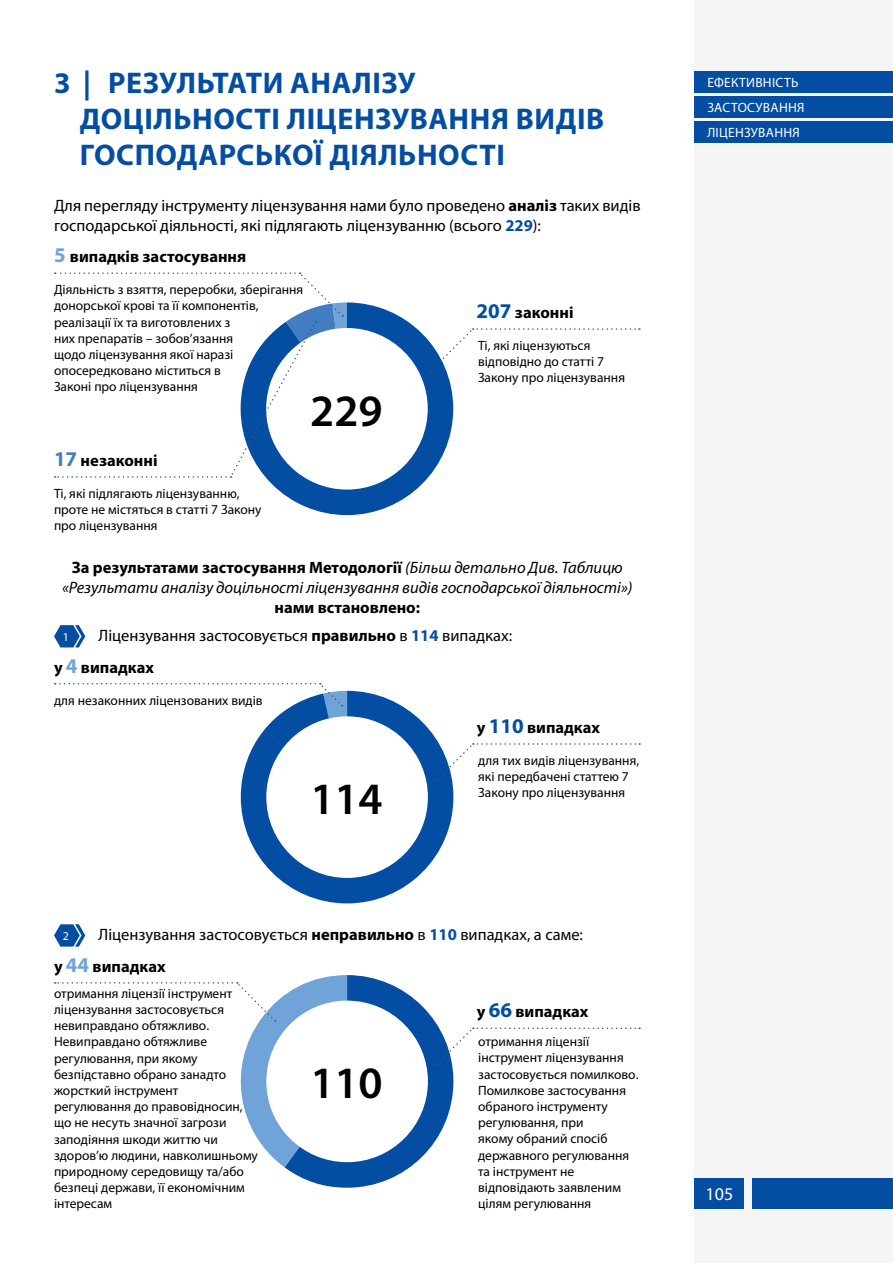
<style>
.page{position:relative;width:893px;height:1263px;background:#fff}
.page>*{position:absolute;margin:0;border:0;box-sizing:border-box;transform-origin:0 0}
.t1{font:600 45px "Myriad Pro";color:#000}
.t2{font:700 30px/36px "Myriad Pro";letter-spacing:.02em;color:#034ea2}
.t3{font:18px "Myriad Pro";color:#fff}
.t4{font:16.5px/19.8px "Myriad Pro";color:#000}
.t5{font:italic 16.5px/19.8px "Myriad Pro";color:#000;text-align:center}
.t6{font:700 16.5px "Myriad Pro";color:#000}
.t7{font:13.5px/16.2px "Myriad Pro";color:#000}
.t8{font:13.5px/25.2px "Myriad Pro";letter-spacing:.02em;color:#fff}
.t9{font:12px "Myriad Pro";color:#fff}
.s1{font-weight:700}
.s2{font-weight:700;color:#034ea2}
.s3{font-size:21px;color:#70a4d8}
.s4{font-size:21px;color:#417dc0}
.s5{font-size:21px;color:#034ea2}
.s6{font-weight:700;font-style:normal}
</style>
<div class="page">
<div style="left:694px;top:0;width:199px;height:1263px;background:#f5f5f5"></div>
<div style="left:752px;top:1178px;width:141px;height:31px;background:#034ea2"></div>
<div style="left:694px;top:1178px;width:50px;height:31px;background:#034ea2"></div>
<div style="left:694px;top:71px;width:199px;height:21px;background:#034ea2"></div>
<div style="left:694px;top:96px;width:199px;height:21px;background:#034ea2"></div>
<div style="left:694px;top:121px;width:199px;height:22px;background:#034ea2"></div>
<svg style="left:266px;top:302px;width:187px;height:213px;fill:#034ea2"></svg>
<div style="left:266px;top:328px;width:162px;height:162px;background:#fff;border-radius:50%"></div>
<svg style="left:430px;top:328px;width:210px;height:44px"></svg>
<svg style="left:55px;top:272px;width:292px;height:206px"></svg>
<svg style="left:54px;top:625px;width:31px;height:22px"></svg>
<svg style="left:55px;top:683px;width:585px;height:220px"></svg>
<svg style="left:54px;top:924px;width:31px;height:23px"></svg>
<svg style="left:55px;top:975px;width:585px;height:213px"></svg>
<h2 class="t2" style="left:54px;top:64px;width:255px">3 | Р езультати аналі</h2>
<h2 class="t2" style="left:80px;top:64px;width:370px;text-indent:302px">зу доціл ьності лі цензуванн</h2>
<h2 class="t2" style="left:80px;top:100px;width:526px;text-indent:411px">я видів господарської діяльності</h2>
<p class="t4" style="left:54px;top:195px;width:588px">Для перегляду інструменту ліцензування нами було проведено <span class="s1">аналіз</span> таких видів господарської діяльності, які підлягають ліцензуванню (всього <span class="s2">229</span>):</p>
<p class="t6" style="left:54px;top:246px;width:194px"><span class="s3">5</span> випадків застосування</p>
<p class="t7" style="left:54px;top:281px;width:251px">Діяльність з взяття, переробки, зберігання донорської крові та її компонентів, реалізації їх та виготовлених з<br>них препаратів – зобов’язання<br>щодо ліцензування якої наразі опосередковано міститься в<br>Законі про ліцензування</p>
<h1 class="t1" style="left:310px;top:382px;width:74px">229</h1>
<p class="t6" style="left:54px;top:450px;width:105px"><span class="s4">17</span> незаконні</p>
<p class="t6" style="left:477px;top:302px;width:98px"><span class="s5">207</span> законні</p>
<p class="t7" style="left:478px;top:337px;width:149px">Ті, які ліцензуються відповідно до статті 7<br>Закону про ліцензування</p>
<p class="t7" style="left:54px;top:485px;width:209px">Ті, які підлягають ліцензуванню, проте не містяться в статті 7 Закону про ліцензування</p>
<p class="t5" style="left:62px;top:557px;width:572px"><span class="s6">За результатами застосування Методології</span> (Більш детально Див. Таблицю «Результати аналізу доцільності ліцензування видів господарської діяльності»)</p>
<p class="t6" style="left:275px;top:596px;width:147px">нами встановлено:</p>
<p class="t9" style="left:63px;top:629px;width:8px">1</p>
<p class="t4" style="left:99px;top:625px;width:415px">Ліцензування застосовується <span class="s1">правильно</span> в <span class="s2">114</span> випадках:</p>
<p class="t6" style="left:54px;top:657px;width:102px">у <span class="s3">4</span> випадках</p>
<p class="t7" style="left:54px;top:692px;width:210px">для незаконних ліцензованих видів</p>
<h1 class="t1" style="left:310px;top:770px;width:74px">114</h1>
<p class="t6" style="left:477px;top:717px;width:125px">у <span class="s5">110</span> випадках</p>
<p class="t7" style="left:478px;top:752px;width:163px">для тих видів ліцензування, які передбачені статтею 7<br>Закону про ліцензування</p>
<p class="t9" style="left:63px;top:928px;width:8px">2</p>
<p class="t4" style="left:99px;top:924px;width:486px">Ліцензування застосовується <span class="s1">неправильно</span> в <span class="s2">110</span> випадках, а саме:</p>
<p class="t6" style="left:54px;top:956px;width:113px">у <span class="s3">44</span> випадках</p>
<p class="t7" style="left:54px;top:985px;width:205px">отримання ліцензії інструмент ліцензування застосовується невиправдано обтяжливо.<br>Невиправдано обтяжливе регулювання, при якому безпідставно обрано занадто жорсткий інструмент регулювання до правовідносин, що не несуть значної загрози заподіяння шкоди життю чи здоров’ю людини, навколишньому природному середовищу та/або безпеці держави, її економічним інтересам</p>
<h1 class="t1" style="left:310px;top:1054px;width:74px">110</h1>
<p class="t6" style="left:477px;top:1001px;width:113px">у <span class="s5">66</span> випадках</p>
<p class="t7" style="left:478px;top:1033px;width:162px">отримання ліцензії інструмент ліцензування застосовується помилково.<br>Помилкове застосування обраного інструменту регулювання, при<br>якому обраний спосіб державного регулювання та інструмент не відповідають заявленим цілям регулювання</p>
<p class="t8" style="left:707px;top:69px;width:99px">ЕФЕКТИВНІСТЬ<br>ЗАСТОСУВАННЯ<br>ЛІЦЕНЗУВАННЯ</p>
<h3 class="t3" style="left:706px;top:1183px;width:29px">105</h3>
</div>
